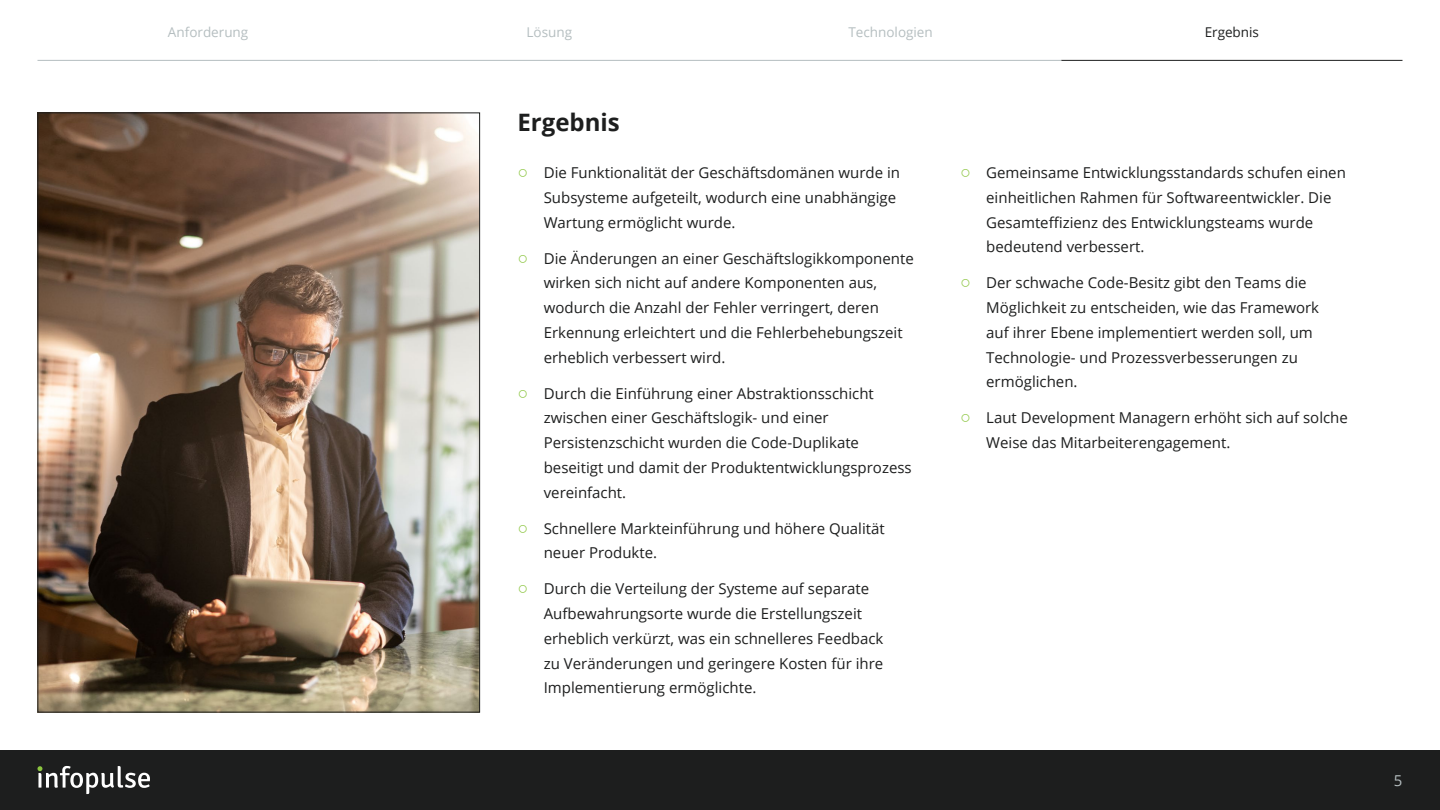
<style>
.page{position:relative;width:1440px;height:810px;background:#fff}
.page>*{position:absolute;margin:0;border:0;box-sizing:border-box;transform-origin:0 0}
.t1{font:700 24px "Open Sans";color:#1d1e1e}
.t2{font:15px/24.8px "Open Sans";color:#1d1e1e}
.t3{font:15px "Open Sans";color:#b5bec0}
.t4{font:13.5px "Open Sans";color:#b5bec0}
.t5{font:13.5px "Open Sans";color:#1d1e1e}
.s1{font-family:"Arial";font-size:18px;color:#8bc53f}
</style>
<div class="page">
<div style="left:0;top:750px;width:1440px;height:60px;background:#1d1e1e"></div>
<svg style="left:37px;top:766px;width:113px;height:28px"></svg>
<img style="left:40px;top:114px;width:438px;height:596px">
<hr style="left:1061px;top:60px;width:341px;height:1px;background:#1d1e1e">
<hr style="left:38px;top:60px;width:341px;height:1px;background:#b5bec0">
<hr style="left:379px;top:60px;width:341px;height:1px;background:#b5bec0">
<hr style="left:720px;top:60px;width:341px;height:1px;background:#b5bec0">
<p class="t4" style="left:168px;top:22px;width:82px">Anforderung</p>
<p class="t4" style="left:527px;top:22px;width:47px">Lösung</p>
<p class="t4" style="left:848px;top:22px;width:86px">Technologien</p>
<p class="t5" style="left:1205px;top:22px;width:56px">Ergebnis</p>
<h1 class="t1" style="left:518px;top:105px;width:104px">Ergebnis</h1>
<p class="t2" style="left:544px;top:160px;width:358px;text-indent:-26px"><span class="s1">○</span> Die Funktionalität der Geschäftsdomänen wurde in<br>Subsysteme aufgeteilt, wodurch eine unabhängige<br>Wartung ermöglicht wurde.</p>
<p class="t2" style="left:544px;top:245px;width:372px;text-indent:-26px"><span class="s1">○</span> Die Änderungen an einer Geschäftslogikkomponente wirken sich nicht auf andere Komponenten aus, wodurch die Anzahl der Fehler verringert, deren Erkennung erleichtert und die Fehlerbehebungszeit erheblich verbessert wird.</p>
<p class="t2" style="left:544px;top:380px;width:369px;text-indent:-26px"><span class="s1">○</span> Durch die Einführung einer Abstraktionsschicht zwischen einer Geschäftslogik- und einer Persistenzschicht wurden die Code-Duplikate beseitigt und damit der Produktentwicklungsprozess vereinfacht.</p>
<p class="t2" style="left:544px;top:515px;width:343px;text-indent:-26px"><span class="s1">○</span> Schnellere Markteinführung und höhere Qualität neuer Produkte.</p>
<p class="t2" style="left:544px;top:576px;width:341px;text-indent:-26px"><span class="s1">○</span> Durch die Verteilung der Systeme auf separate Aufbewahrungsorte wurde die Erstellungszeit erheblich verkürzt, was ein schnelleres Feedback zu Veränderungen und geringere Kosten für ihre Implementierung ermöglichte.</p>
<p class="t2" style="left:986px;top:160px;width:361px;text-indent:-26px"><span class="s1">○</span> Gemeinsame Entwicklungsstandards schufen einen einheitlichen Rahmen für Softwareentwickler. Die Gesamteffizienz des Entwicklungsteams wurde bedeutend verbessert.</p>
<p class="t2" style="left:986px;top:270px;width:334px;text-indent:-26px"><span class="s1">○</span> Der schwache Code-Besitz gibt den Teams die Möglichkeit zu entscheiden, wie das Framework auf ihrer Ebene implementiert werden soll, um Technologie- und Prozessverbesserungen zu ermöglichen.</p>
<p class="t2" style="left:986px;top:405px;width:363px;text-indent:-26px"><span class="s1">○</span> Laut Development Managern erhöht sich auf solche<br>Weise das Mitarbeiterengagement.</p>
<p class="t3" style="left:1394px;top:770px;width:10px">5</p>
</div>
